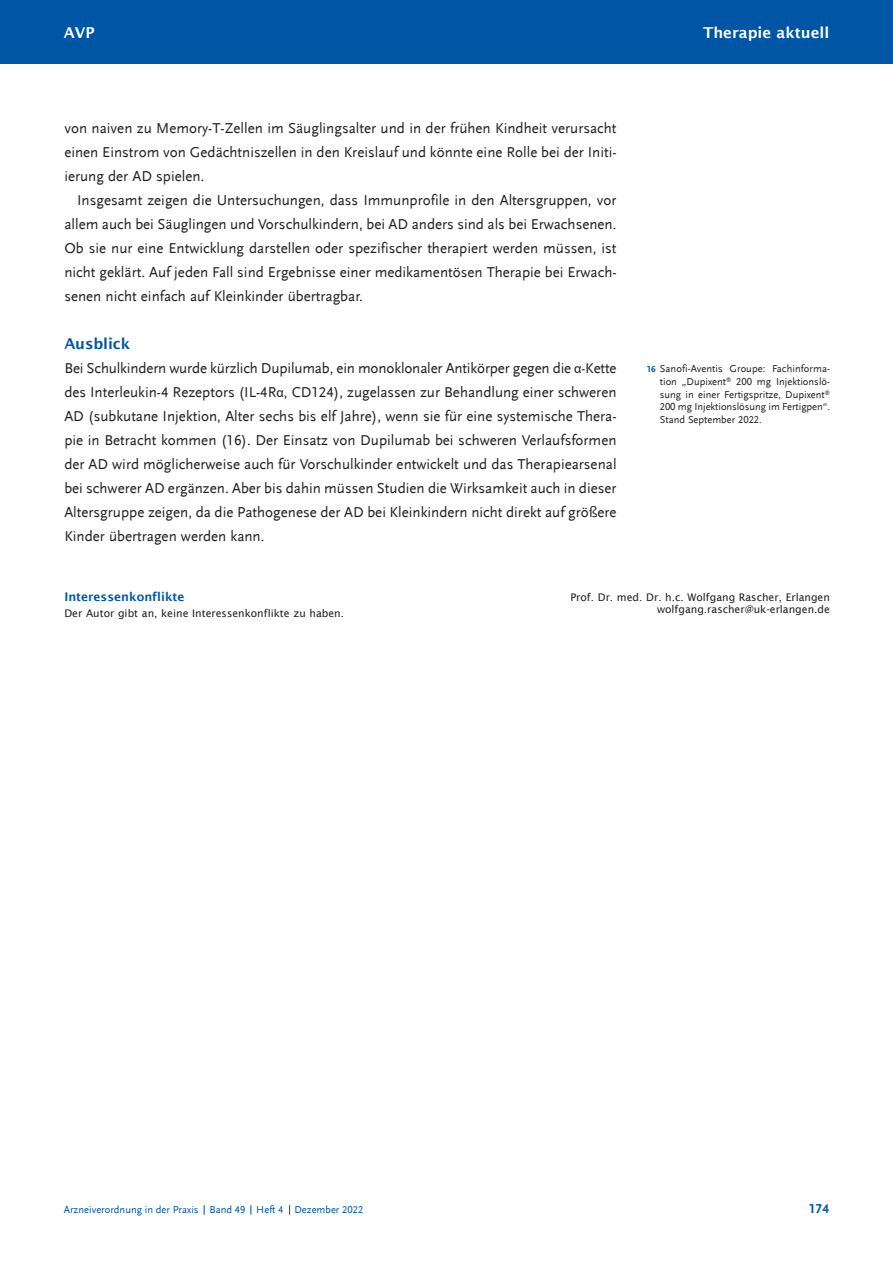
<style>
.page{position:relative;width:893px;height:1263px;background:#fff}
.page>*{position:absolute;margin:0;border:0;box-sizing:border-box;transform-origin:0 0}
.t1{font:15px/24px "Scala Sans LF";color:#231f20;text-align:justify}
.t2{font:600 15px "Lucida Sans";color:#fff}
.t3{font:600 15px "Lucida Sans";letter-spacing:-.005em;color:#0155a5}
.t4{font:700 13.5px "Scala Sans LF";color:#0155a5}
.t5{font:600 12px "Lucida Sans";color:#0155a5}
.t6{font:10.5px/12.6px "Scala Sans LF";letter-spacing:-.005em;color:#231f20;text-align:justify}
.t7{font:10.5px "Lucida Sans";color:#231f20}
.t8{font:10.5px "Scala Sans LF";color:#0155a5}
.s1{font-family:"Arial";font-size:12.75px}
.s2{font-size:14.25px}
.s3{font-weight:700;font-size:9px;color:#0155a5}
</style>
<div class="page">
<div style="left:0;top:0;width:893px;height:64px;background:#0155a5"></div>
<p class="t2" style="left:64px;top:24px;width:32px">AVP</p>
<p class="t2" style="left:703px;top:24px;width:128px">Therapie aktuell</p>
<p class="t1" style="left:64px;top:116px;width:554px">von naiven zu Memory-T-Zellen im Säuglingsalter und in der frühen Kindheit verursacht einen Einstrom von Gedächtniszellen in den Kreislauf und könnte eine Rolle bei der Initi&shy;ierung der AD spielen.</p>
<p class="t1" style="left:64px;top:188px;width:554px;text-indent:13px">Insgesamt zeigen die Untersuchungen, dass Immunprofile in den Altersgruppen, vor allem auch bei Säuglingen und Vorschulkindern, bei AD anders sind als bei Erwachsenen.<br>Ob sie nur eine Entwicklung darstellen oder spezifischer therapiert werden müssen, ist nicht geklärt. Auf jeden Fall sind Ergebnisse einer medikamentösen Therapie bei Erwach&shy;senen nicht einfach auf Kleinkinder übertragbar.</p>
<p class="t3" style="left:64px;top:335px;width:67px">Ausblick</p>
<p class="t1" style="left:64px;top:356px;width:554px">Bei Schulkindern wurde kürzlich Dupilumab, ein monoklonaler Antikörper gegen die <span class="s1">α</span><span class="s2">-</span>Kette des Interleukin-4 Rezeptors (IL-4R<span class="s1">α</span>, CD124), zugelassen zur Behandlung einer schweren AD (subkutane Injektion, Alter sechs bis elf Jahre), wenn sie für eine systemische Thera - pie in Betracht kommen (16). Der Einsatz von Dupilumab bei schweren Verlaufsformen der AD wird möglicherweise auch für Vorschulkinder entwickelt und das Therapiearsenal bei schwerer AD ergänzen. Aber bis dahin müssen Studien die Wirksamkeit auch in dieser Altersgruppe zeigen, da die Pathogenese der AD bei Kleinkindern nicht direkt auf größere Kinder übertragen werden kann.</p>
<p class="t6" style="left:660px;top:363px;width:172px;text-indent:-13px"><span class="s3">16</span> Sanofi-Aventis Groupe: Fachinforma&shy;tion „Dupixent<sup>®</sup> 200 mg Injektionslö&shy;sung in einer Fertigspritze, Dupixent<sup>® </sup>200 mg Injektionslösung im Fertigpen“.<br>Stand September 2022.</p>
<p class="t5" style="left:64px;top:589px;width:122px">Interessenkonflikte</p>
<p class="t7" style="left:64px;top:607px;width:281px">Der Autor gibt an, keine Interessenkonflikte zu haben.</p>
<p class="t7" style="left:570px;top:591px;width:261px">Prof. Dr. med. Dr. h.c. Wolfgang Rascher, Erlangen</p>
<p class="t7" style="left:657px;top:603px;width:174px">wolfgang.rascher@uk-erlangen.de</p>
<p class="t8" style="left:64px;top:1204px;width:301px">Arzneiverordnung in der Praxis Band 49 Heft 4 Dezember 2022</p>
<p class="t4" style="left:809px;top:1201px;width:22px">174</p>
</div>
